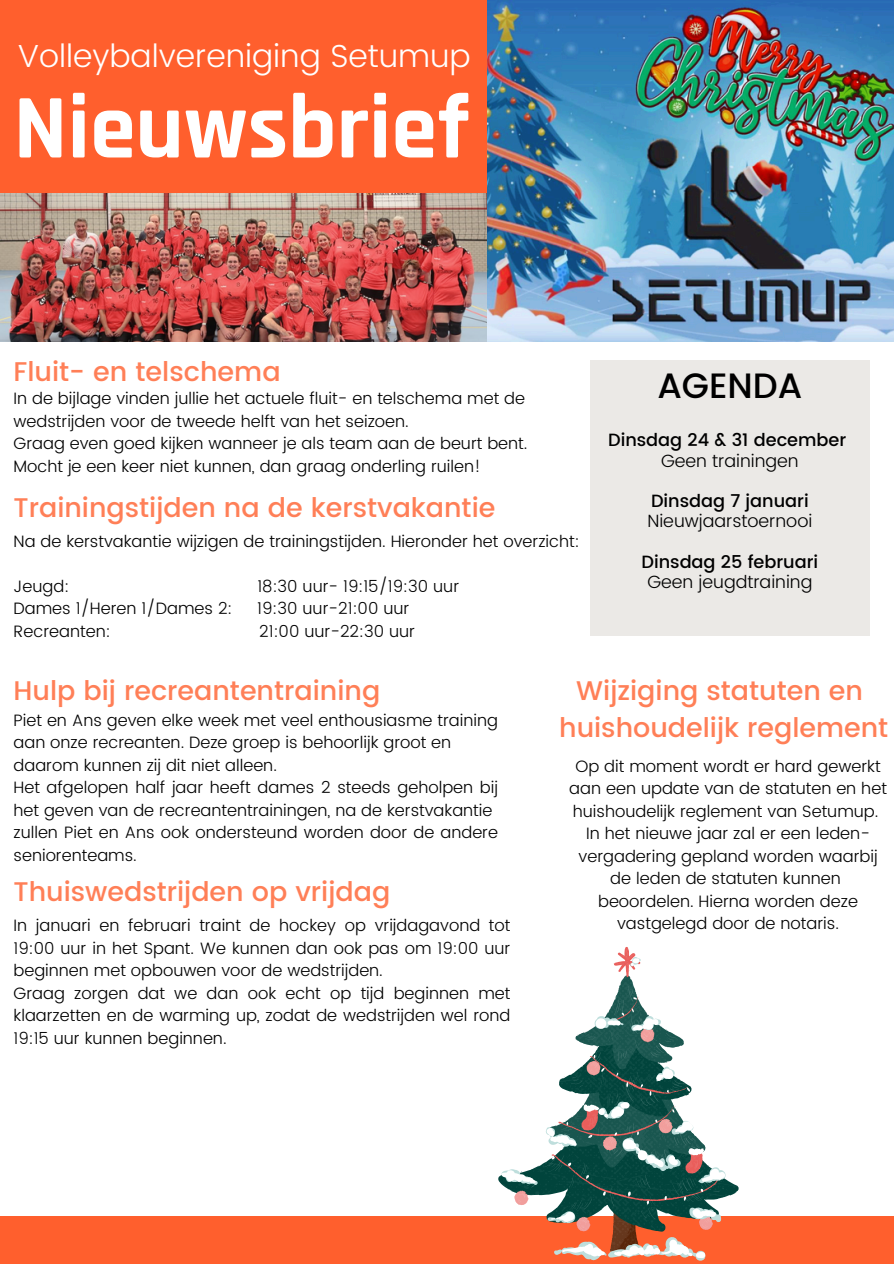
<style>
.page{position:relative;width:894px;height:1264px;background:#fff}
.page>*{position:absolute;margin:0;border:0;box-sizing:border-box;transform-origin:0 0}
.t1{font:700 91.95px "Rajdhani";color:#fff}
.t2{font:500 35.1px "Poppins";color:#000}
.t3{font:300 31.95px "Poppins";color:#fff}
.t4{font:500 27px/37.2px "Poppins";color:#ff7f57;text-align:center}
.t5{font:500 17.7px "Poppins";color:#000}
.t6{font:300 17.7px "Poppins";color:#000}
.t7{font:300 16.5px/22.5px "Poppins";color:#000}
</style>
<div class="page">
<img style="left:0;top:193px;width:487px;height:148px">
<div style="left:0;top:0;width:893px;height:193px;background:#ff5f2d"></div>
<div style="left:0;top:1216px;width:893px;height:47px;background:#ff5f2d"></div>
<div style="left:590px;top:359px;width:279px;height:276px;background:#ebe9e6"></div>
<img style="left:487px;top:1px;width:406px;height:341px">
<svg style="left:498px;top:947px;width:240px;height:313px"></svg>
<h4 class="t3" style="left:18px;top:38px;width:454px">Volleybalvereniging Setumup</h4>
<p class="t1" style="left:14px;top:72px;width:457px">Nieuwsbrief</p>
<h4 class="t4" style="left:14px;top:353px;width:268px">Fluit- en telschema</h4>
<p class="t7" style="left:14px;top:387px;width:513px">In de bijlage vinden jullie het actuele fluit- en telschema met de</p>
<p class="t7" style="left:14px;top:410px;width:396px">wedstrijden voor de tweede helft van het seizoen.</p>
<p class="t7" style="left:14px;top:432px;width:515px">Graag even goed kijken wanneer je als team aan de beurt bent.</p>
<p class="t7" style="left:14px;top:455px;width:468px">Mocht je een keer niet kunnen, dan graag onderling ruilen!</p>
<p class="t4" style="left:14px;top:489px;width:483px">Trainingstijden na de kerstvakantie</p>
<p class="t7" style="left:14px;top:529px;width:567px">Na de kerstvakantie wijzigen de trainingstijden. Hieronder het overzicht:</p>
<p class="t7" style="left:14px;top:574px;width:57px">Jeugd:</p>
<p class="t7" style="left:257px;top:574px;width:203px">18:30 uur- 19:15/19:30 uur</p>
<p class="t7" style="left:14px;top:597px;width:220px">Dames 1/Heren 1/Dames 2:</p>
<p class="t7" style="left:257px;top:597px;width:153px">19:30 uur-21:00 uur</p>
<h4 class="t7" style="left:14px;top:619px;width:99px">Recreanten:</h4>
<h4 class="t7" style="left:259px;top:619px;width:157px">21:00 uur-22:30 uur</h4>
<p class="t2" style="left:657px;top:365px;width:146px">AGENDA</p>
<h3 class="t5" style="left:608px;top:430px;width:239px">Dinsdag 24 &amp; 31 december</h3>
<h1 class="t6" style="left:660px;top:450px;width:139px">Geen trainingen</h1>
<p class="t5" style="left:651px;top:490px;width:159px">Dinsdag 7 januari</p>
<p class="t6" style="left:647px;top:511px;width:166px">Nieuwjaarstoernooi</p>
<p class="t5" style="left:641px;top:551px;width:178px">Dinsdag 25 februari</p>
<p class="t6" style="left:647px;top:571px;width:166px">Geen jeugdtraining</p>
<p class="t4" style="left:14px;top:671px;width:368px">Hulp bij recreantentraining</p>
<p class="t7" style="left:14px;top:709px;width:486px">Piet en Ans geven elke week met veel enthousiasme training aan onze recreanten. Deze groep is behoorlijk groot en</p>
<p class="t7" style="left:14px;top:754px;width:265px">daarom kunnen zij dit niet alleen.</p>
<p class="t7" style="left:14px;top:776px;width:486px">Het afgelopen half jaar heeft dames 2 steeds geholpen bij het geven van de recreantentrainingen, na de kerstvakantie</p>
<h4 class="t7" style="left:14px;top:821px;width:486px">zullen Piet en Ans ook ondersteund worden door de andere seniorenteams.</h4>
<p class="t4" style="left:14px;top:872px;width:378px">Thuiswedstrijden op vrijdag</p>
<p class="t7" style="left:14px;top:914px;width:498px;text-align:justify">In januari en februari traint de hockey op vrijdagavond tot 19:00 uur in het Spant. We kunnen dan ook pas om 19:00 uur beginnen met opbouwen voor de wedstrijden.</p>
<p class="t7" style="left:14px;top:981px;width:498px;text-align:justify">Graag zorgen dat we dan ook echt op tijd beginnen met klaarzetten en de warming up, zodat de wedstrijden wel rond 19:15 uur kunnen beginnen.</p>
<p class="t4" style="left:559px;top:671px;width:330px">Wijziging statuten en huishoudelijk reglement</p>
<p class="t7" style="left:569px;top:754px;width:319px;text-align:center">Op dit moment wordt er hard gewerkt aan een update van de statuten en het huishoudelijk reglement van Setumup.</p>
<p class="t7" style="left:586px;top:822px;width:285px">In het nieuwe jaar zal er een leden-</p>
<p class="t7" style="left:578px;top:844px;width:300px">vergadering gepland worden waarbij</p>
<h2 class="t7" style="left:610px;top:867px;width:232px">de leden de statuten kunnen</h2>
<p class="t7" style="left:598px;top:889px;width:261px">beoordelen. Hierna worden deze</p>
<p class="t7" style="left:617px;top:912px;width:223px">vastgelegd door de notaris.</p>
</div>
